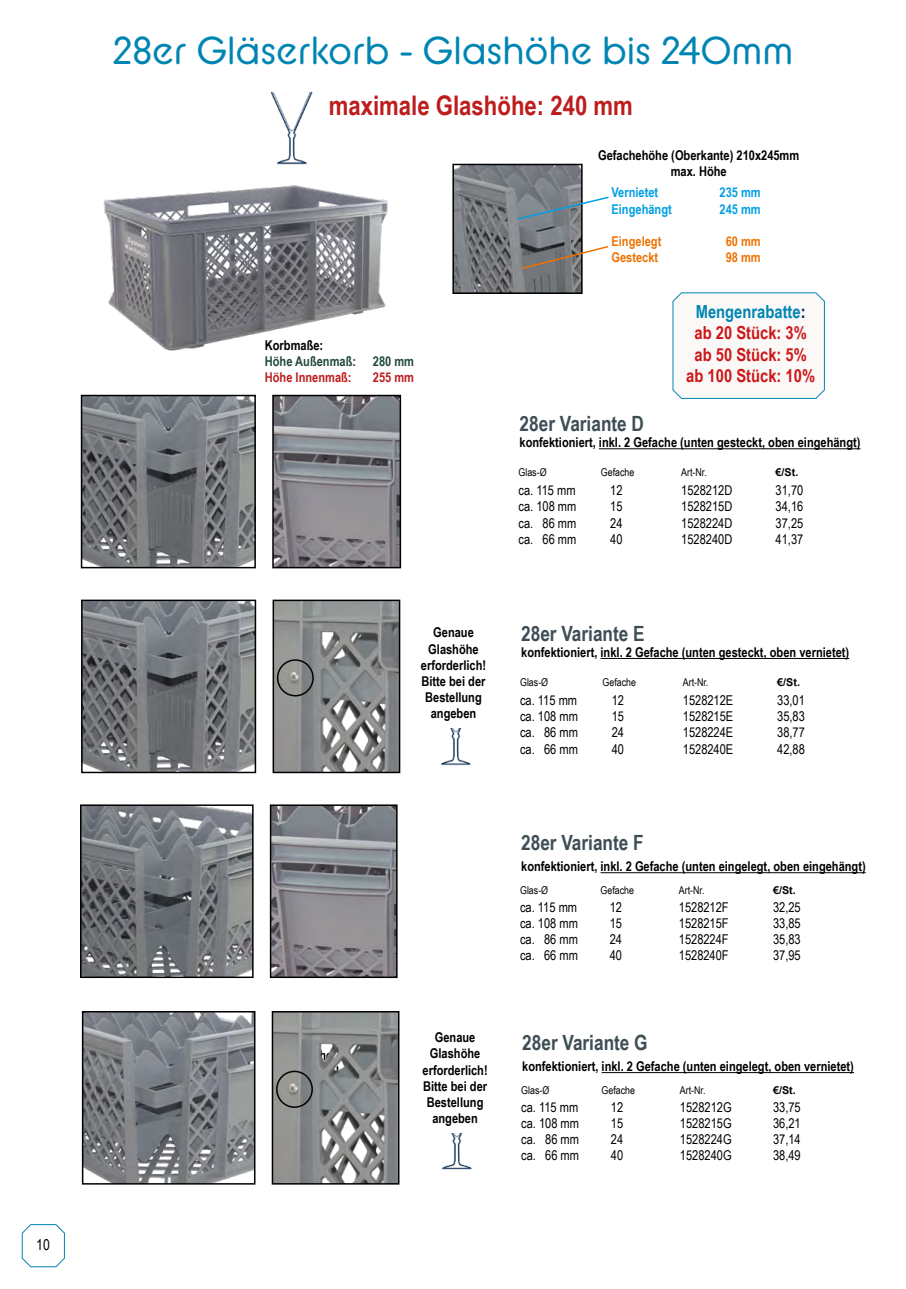
<style>
.page{position:relative;width:906px;height:1289px;background:#fff}
.page>*{position:absolute;margin:0;border:0;box-sizing:border-box;transform-origin:0 0}
.t1{font:39px "BC Alphapipe RB";letter-spacing:-.005em;color:#0085b3}
.t2{font:700 27px "Arial Narrow";color:#bd1d1d}
.t3{font:700 21px "Arial Narrow";color:#3f4e55}
.t4{font:700 18px/21.6px "Arial Narrow";color:#cd1719;text-align:center}
.t5{font:15px "Arial Narrow";color:#000}
.t6{font:700 13.5px/16.2px "Arial Narrow";color:#000;text-align:center}
.t7{font:13.5px "Arial Narrow";color:#000}
.t8{font:700 13.5px "Arial Narrow";color:#009fe3}
.t9{font:700 13.5px "Arial Narrow";color:#ee7203}
.t10{font:700 13.5px "Arial Narrow";color:#204a40}
.t11{font:700 13.5px "Arial Narrow";color:#bd1d1d}
.t12{font:10.8px "Arial Narrow";color:#000}
.t13{font:700 10.8px "Arial";color:#000}
.s1{color:#0085b3}
.s2{color:#002851}
</style>
<div class="page">
<img style="left:103px;top:185px;width:285px;height:166px">
<img style="left:84px;top:398px;width:169px;height:167px">
<div style="left:81px;top:395px;width:175px;height:173px;border:2px solid #000"></div>
<img style="left:275px;top:398px;width:123px;height:167px">
<div style="left:272px;top:395px;width:129px;height:173px;border:2px solid #000"></div>
<img style="left:275px;top:602px;width:122px;height:168px">
<div style="left:272px;top:599px;width:128px;height:174px;border:2px solid #000"></div>
<div style="left:277px;top:659px;width:37px;height:37px;border:2px solid #020203;border-radius:50%"></div>
<img style="left:84px;top:602px;width:169px;height:168px">
<div style="left:81px;top:599px;width:175px;height:174px;border:2px solid #000"></div>
<img style="left:85px;top:1014px;width:167px;height:167px">
<div style="left:82px;top:1011px;width:173px;height:173px;border:2px solid #000"></div>
<img style="left:275px;top:1014px;width:121px;height:167px">
<div style="left:272px;top:1011px;width:127px;height:173px;border:2px solid #000"></div>
<div style="left:276px;top:1070px;width:37px;height:37px;border:2px solid #020203;border-radius:50%"></div>
<img style="left:83px;top:807px;width:168px;height:168px">
<div style="left:80px;top:804px;width:174px;height:174px;border:2px solid #000"></div>
<img style="left:273px;top:807px;width:121px;height:168px">
<div style="left:270px;top:804px;width:127px;height:174px;border:2px solid #000"></div>
<img style="left:455px;top:167px;width:124px;height:124px">
<div style="left:452px;top:164px;width:130px;height:130px;border:2px solid #000"></div>
<svg style="left:516px;top:195px;width:93px;height:26px"></svg>
<svg style="left:520px;top:245px;width:89px;height:25px"></svg>
<img style="left:270px;top:91px;width:43px;height:74px">
<img style="left:442px;top:1133px;width:30px;height:37px">
<img style="left:441px;top:729px;width:30px;height:37px">
<hr style="left:599px;top:448px;width:261px;height:1px;background:#000">
<hr style="left:600px;top:872px;width:265px;height:1px;background:#000">
<hr style="left:601px;top:1072px;width:253px;height:1px;background:#000">
<hr style="left:600px;top:658px;width:249px;height:1px;background:#000">
<svg style="left:22px;top:1224px;width:43px;height:43px"></svg>
<svg style="left:672px;top:292px;width:153px;height:107px"></svg>
<p class="t5" style="left:36px;top:1233px;width:15px">10</p>
<h1 class="t1" style="left:113px;top:26px;width:682px">28er Gläserkorb - Glashöhe bis 240mm</h1>
<h2 class="t2" style="left:329px;top:85px;width:305px">maximale Glashöhe: 240 mm</h2>
<p class="t6" style="left:265px;top:336px;width:60px">Korbmaße:</p>
<p class="t10" style="left:265px;top:351px;width:151px">Höhe Außenmaß: 280 mm</p>
<p class="t11" style="left:265px;top:367px;width:88px">Höhe Innenmaß:</p>
<p class="t11" style="left:373px;top:367px;width:43px">255 mm</p>
<p class="t6" style="left:598px;top:146px;width:203px">Gefachehöhe (Oberkante) 210x245mm max. Höhe</p>
<p class="t8" style="left:611px;top:182px;width:48px">Vernietet</p>
<p class="t8" style="left:719px;top:182px;width:43px">235 mm</p>
<p class="t8" style="left:611px;top:199px;width:62px">Eingehängt</p>
<p class="t8" style="left:719px;top:199px;width:43px">245 mm</p>
<p class="t9" style="left:611px;top:231px;width:51px">Eingelegt</p>
<p class="t9" style="left:725px;top:231px;width:37px">60 mm</p>
<p class="t9" style="left:611px;top:247px;width:48px">Gesteckt</p>
<p class="t9" style="left:725px;top:247px;width:37px">98 mm</p>
<h3 class="t4" style="left:686px;top:299px;width:130px"><span class="s1">Mengenrabatte</span><span class="s2">: </span>ab 20 Stück: 3% ab 50 Stück: 5% ab 100 Stück: 10%</h3>
<h3 class="t3" style="left:519px;top:408px;width:126px">28er Variante D</h3>
<p class="t6" style="left:519px;top:434px;width:342px">konfektioniert, inkl. 2 Gefache (unten gesteckt, oben eingehängt)</p>
<p class="t12" style="left:518px;top:464px;width:30px">Glas-Ø</p>
<p class="t12" style="left:601px;top:464px;width:35px">Gefache</p>
<p class="t12" style="left:681px;top:464px;width:27px">Art-Nr.</p>
<p class="t13" style="left:775px;top:465px;width:24px">€/St.</p>
<p class="t7" style="left:518px;top:480px;width:59px">ca. 115 mm</p>
<p class="t7" style="left:610px;top:480px;width:14px">12</p>
<p class="t7" style="left:681px;top:480px;width:53px">1528212D</p>
<p class="t7" style="left:775px;top:480px;width:29px">31,70</p>
<p class="t7" style="left:518px;top:496px;width:59px">ca. 108 mm</p>
<p class="t7" style="left:610px;top:496px;width:14px">15</p>
<p class="t7" style="left:681px;top:496px;width:53px">1528215D</p>
<p class="t7" style="left:775px;top:496px;width:29px">34,16</p>
<p class="t7" style="left:518px;top:513px;width:59px">ca. 86 mm</p>
<p class="t7" style="left:610px;top:513px;width:14px">24</p>
<p class="t7" style="left:681px;top:513px;width:53px">1528224D</p>
<p class="t7" style="left:775px;top:513px;width:29px">37,25</p>
<p class="t7" style="left:518px;top:529px;width:59px">ca. 66 mm</p>
<p class="t7" style="left:610px;top:529px;width:14px">40</p>
<p class="t7" style="left:681px;top:529px;width:53px">1528240D</p>
<p class="t7" style="left:775px;top:529px;width:29px">41,37</p>
<p class="t6" style="left:421px;top:624px;width:67px">Genaue<br>Glashöhe erforderlich!<br>Bitte bei der<br>Bestellung angeben</p>
<p class="t6" style="left:422px;top:1028px;width:67px">Genaue<br>Glashöhe erforderlich!<br>Bitte bei der<br>Bestellung angeben</p>
<h3 class="t3" style="left:521px;top:617px;width:125px">28er Variante E</h3>
<p class="t6" style="left:521px;top:643px;width:329px">konfektioniert, inkl. 2 Gefache (unten gesteckt, oben vernietet)</p>
<p class="t12" style="left:520px;top:674px;width:30px">Glas-Ø</p>
<p class="t12" style="left:602px;top:674px;width:35px">Gefache</p>
<p class="t12" style="left:683px;top:674px;width:27px">Art-Nr.</p>
<p class="t13" style="left:777px;top:674px;width:24px">€/St.</p>
<p class="t7" style="left:520px;top:689px;width:59px">ca. 115 mm</p>
<p class="t7" style="left:612px;top:689px;width:14px">12</p>
<p class="t7" style="left:683px;top:689px;width:52px">1528212E</p>
<p class="t7" style="left:777px;top:689px;width:29px">33,01</p>
<p class="t7" style="left:520px;top:706px;width:59px">ca. 108 mm</p>
<p class="t7" style="left:612px;top:706px;width:14px">15</p>
<p class="t7" style="left:683px;top:706px;width:52px">1528215E</p>
<p class="t7" style="left:777px;top:706px;width:29px">35,83</p>
<p class="t7" style="left:520px;top:722px;width:59px">ca. 86 mm</p>
<p class="t7" style="left:612px;top:722px;width:14px">24</p>
<p class="t7" style="left:683px;top:722px;width:52px">1528224E</p>
<p class="t7" style="left:777px;top:722px;width:29px">38,77</p>
<p class="t7" style="left:520px;top:739px;width:59px">ca. 66 mm</p>
<p class="t7" style="left:612px;top:739px;width:14px">40</p>
<p class="t7" style="left:683px;top:739px;width:52px">1528240E</p>
<p class="t7" style="left:777px;top:739px;width:29px">42,88</p>
<h3 class="t3" style="left:521px;top:826px;width:124px">28er Variante F</h3>
<p class="t6" style="left:521px;top:857px;width:346px">konfektioniert, inkl. 2 Gefache (unten eingelegt, oben eingehängt)</p>
<p class="t12" style="left:520px;top:882px;width:30px">Glas-Ø</p>
<p class="t12" style="left:600px;top:882px;width:35px">Gefache</p>
<p class="t12" style="left:679px;top:882px;width:27px">Art-Nr.</p>
<p class="t13" style="left:773px;top:882px;width:24px">€/St.</p>
<p class="t7" style="left:520px;top:897px;width:59px">ca. 115 mm</p>
<p class="t7" style="left:610px;top:897px;width:14px">12</p>
<p class="t7" style="left:679px;top:897px;width:51px">1528212F</p>
<p class="t7" style="left:773px;top:897px;width:29px">32,25</p>
<p class="t7" style="left:520px;top:913px;width:59px">ca. 108 mm</p>
<p class="t7" style="left:610px;top:913px;width:14px">15</p>
<p class="t7" style="left:679px;top:913px;width:51px">1528215F</p>
<p class="t7" style="left:773px;top:913px;width:29px">33,85</p>
<p class="t7" style="left:520px;top:929px;width:59px">ca. 86 mm</p>
<p class="t7" style="left:610px;top:929px;width:14px">24</p>
<p class="t7" style="left:679px;top:929px;width:51px">1528224F</p>
<p class="t7" style="left:773px;top:929px;width:29px">35,83</p>
<p class="t7" style="left:520px;top:945px;width:59px">ca. 66 mm</p>
<p class="t7" style="left:610px;top:945px;width:14px">40</p>
<p class="t7" style="left:679px;top:945px;width:51px">1528240F</p>
<p class="t7" style="left:773px;top:945px;width:29px">37,95</p>
<h3 class="t3" style="left:522px;top:1026px;width:127px">28er Variante G</h3>
<p class="t6" style="left:522px;top:1057px;width:333px">konfektioniert, inkl. 2 Gefache (unten eingelegt, oben vernietet)</p>
<p class="t12" style="left:521px;top:1081px;width:30px">Glas-Ø</p>
<p class="t12" style="left:601px;top:1081px;width:35px">Gefache</p>
<p class="t12" style="left:680px;top:1081px;width:27px">Art-Nr.</p>
<p class="t13" style="left:773px;top:1082px;width:24px">€/St.</p>
<p class="t7" style="left:521px;top:1096px;width:59px">ca. 115 mm</p>
<p class="t7" style="left:611px;top:1096px;width:14px">12</p>
<p class="t7" style="left:680px;top:1096px;width:53px">1528212G</p>
<p class="t7" style="left:773px;top:1096px;width:29px">33,75</p>
<p class="t7" style="left:521px;top:1113px;width:59px">ca. 108 mm</p>
<p class="t7" style="left:611px;top:1113px;width:14px">15</p>
<p class="t7" style="left:680px;top:1113px;width:53px">1528215G</p>
<p class="t7" style="left:773px;top:1113px;width:29px">36,21</p>
<p class="t7" style="left:521px;top:1129px;width:59px">ca. 86 mm</p>
<p class="t7" style="left:611px;top:1129px;width:14px">24</p>
<p class="t7" style="left:680px;top:1129px;width:53px">1528224G</p>
<p class="t7" style="left:773px;top:1129px;width:29px">37,14</p>
<p class="t7" style="left:521px;top:1145px;width:59px">ca. 66 mm</p>
<p class="t7" style="left:611px;top:1145px;width:14px">40</p>
<p class="t7" style="left:680px;top:1145px;width:53px">1528240G</p>
<p class="t7" style="left:773px;top:1145px;width:29px">38,49</p>
</div>
